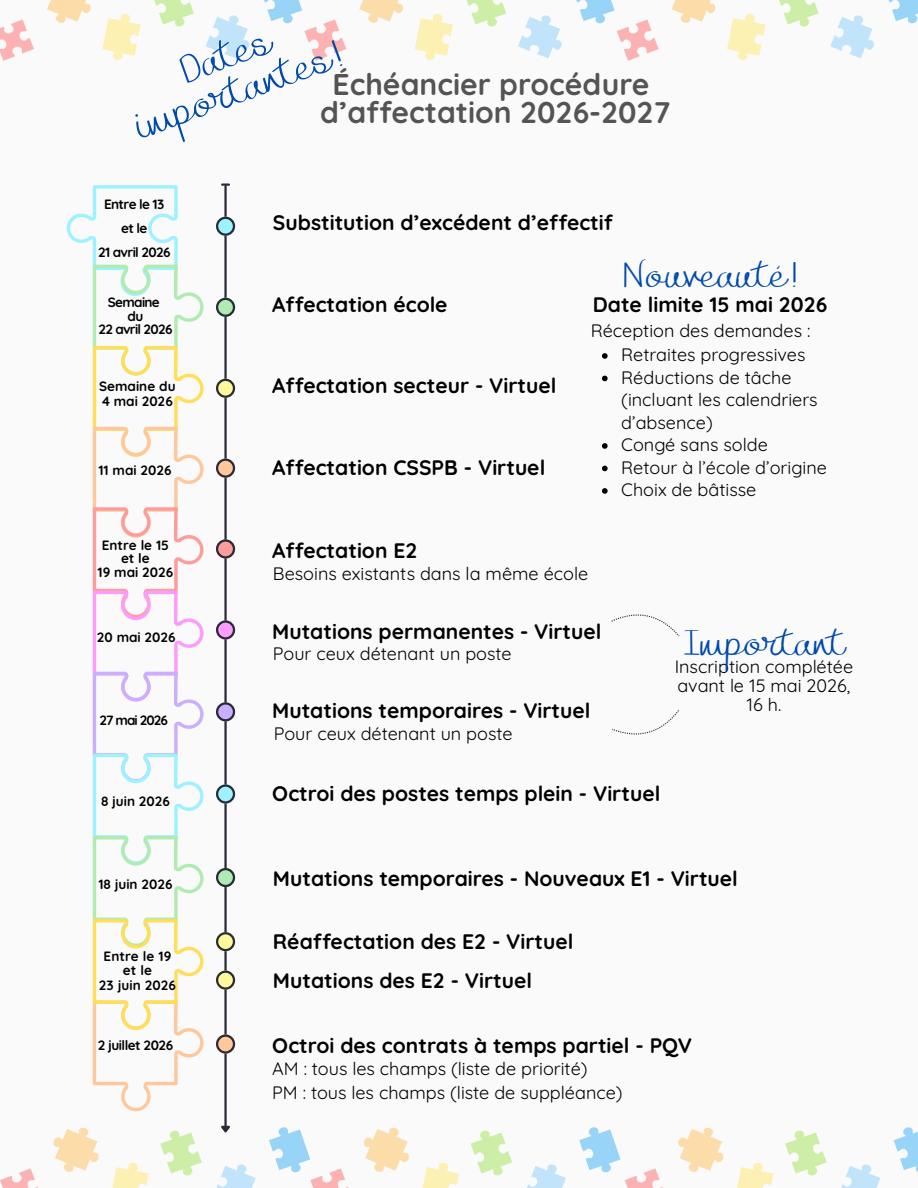
<style>
.page{position:relative;width:918px;height:1188px;background:#fafafa}
.page>*{position:absolute;margin:0;border:0;box-sizing:border-box;transform-origin:0 0}
.t1{font:39.15px/37px "Joanne Marie Script";color:#004aad;text-align:center}
.t2{font:36.15px "Joanne Marie Script";color:#004aad}
.t3{font:700 30px/28.2px "Quicksand";color:#545454;text-align:center}
.t4{font:700 21px "Quicksand";color:#000}
.t5{font:18px/22.5px "Quicksand";color:#000}
.t6{font:700 13.5px "Quicksand";color:#000}
.t7{font:700 13.5px "Quicksand";letter-spacing:-.05em;color:#000}
.t8{font:700 13.5px "Quicksand";letter-spacing:-.055em;color:#000}
.t9{font:700 13.5px "Quicksand";letter-spacing:-.035em;color:#000}
.t10{font:700 13.5px "Quicksand";letter-spacing:-.07em;color:#000}
</style>
<div class="page">
<hr style="left:224px;top:185px;width:3px;height:941px;background:#2a2b39">
<svg style="left:222px;top:183px;width:7px;height:3px"></svg>
<svg style="left:216px;top:217px;width:19px;height:19px"></svg>
<svg style="left:216px;top:298px;width:19px;height:19px"></svg>
<svg style="left:216px;top:379px;width:19px;height:19px"></svg>
<svg style="left:216px;top:459px;width:19px;height:19px"></svg>
<svg style="left:216px;top:539px;width:19px;height:20px"></svg>
<svg style="left:216px;top:620px;width:19px;height:20px"></svg>
<svg style="left:216px;top:702px;width:19px;height:19px"></svg>
<svg style="left:216px;top:784px;width:19px;height:20px"></svg>
<svg style="left:216px;top:868px;width:19px;height:19px"></svg>
<svg style="left:216px;top:1034px;width:19px;height:20px"></svg>
<svg style="left:216px;top:932px;width:19px;height:19px"></svg>
<svg style="left:0;top:1127px;width:149px;height:61px"></svg>
<svg style="left:160px;top:1130px;width:42px;height:46px"></svg>
<svg style="left:602px;top:353px;width:6px;height:6px"></svg>
<svg style="left:602px;top:376px;width:6px;height:5px"></svg>
<svg style="left:602px;top:443px;width:6px;height:6px"></svg>
<svg style="left:602px;top:466px;width:6px;height:5px"></svg>
<svg style="left:602px;top:488px;width:6px;height:6px"></svg>
<svg style="left:216px;top:1119px;width:243px;height:69px"></svg>
<svg style="left:470px;top:1130px;width:42px;height:46px"></svg>
<svg style="left:527px;top:1127px;width:247px;height:61px"></svg>
<svg style="left:841px;top:1127px;width:77px;height:61px"></svg>
<svg style="left:785px;top:1130px;width:42px;height:46px"></svg>
<svg style="left:0;top:0;width:141px;height:61px"></svg>
<svg style="left:154px;top:0;width:40px;height:27px"></svg>
<svg style="left:206px;top:0;width:247px;height:61px"></svg>
<svg style="left:466px;top:0;width:40px;height:27px"></svg>
<svg style="left:518px;top:0;width:248px;height:61px"></svg>
<svg style="left:830px;top:0;width:88px;height:59px"></svg>
<svg style="left:779px;top:0;width:40px;height:27px"></svg>
<svg style="left:611px;top:614px;width:69px;height:23px"></svg>
<svg style="left:612px;top:710px;width:67px;height:25px"></svg>
<svg style="left:66px;top:185px;width:138px;height:927px"></svg>
<svg style="left:216px;top:971px;width:19px;height:19px"></svg>
<h1 class="t1" style="left:120px;top:82px;width:219px;rotate:-20deg">Dates importantes!</h1>
<h2 class="t3" style="left:320px;top:70px;width:351px">Échéancier procédure d’affectation 2026-2027</h2>
<p class="t7" style="left:104px;top:196px;width:62px">Entre le 13</p>
<p class="t6" style="left:121px;top:220px;width:28px">et le</p>
<p class="t7" style="left:98px;top:243px;width:74px">21 avril 2026</p>
<p class="t8" style="left:108px;top:294px;width:53px">Semaine</p>
<p class="t6" style="left:127px;top:307px;width:17px">du</p>
<p class="t8" style="left:98px;top:321px;width:76px">22 avril 2026</p>
<p class="t6" style="left:99px;top:378px;width:78px">Semaine du</p>
<p class="t6" style="left:102px;top:393px;width:72px">4 mai 2026</p>
<p class="t6" style="left:98px;top:462px;width:75px">11 mai 2026</p>
<p class="t6" style="left:102px;top:536px;width:69px">Entre le 15</p>
<p class="t6" style="left:121px;top:550px;width:30px">et le</p>
<p class="t6" style="left:98px;top:563px;width:77px">19 mai 2026</p>
<p class="t6" style="left:97px;top:628px;width:80px">20 mai 2026</p>
<p class="t10" style="left:99px;top:711px;width:70px">27 mai 2026</p>
<p class="t6" style="left:101px;top:793px;width:70px">8 juin 2026</p>
<p class="t6" style="left:98px;top:875px;width:76px">18 juin 2026</p>
<p class="t6" style="left:104px;top:947px;width:69px">Entre le 19</p>
<p class="t6" style="left:123px;top:962px;width:31px">et le</p>
<p class="t6" style="left:99px;top:977px;width:79px">23 juin 2026</p>
<p class="t9" style="left:98px;top:1036px;width:77px">2 juillet 2026</p>
<h3 class="t4" style="left:273px;top:209px;width:342px">Substitution d’excédent d’effectif</h3>
<h3 class="t4" style="left:272px;top:291px;width:177px">Affectation école</h3>
<h3 class="t4" style="left:272px;top:372px;width:286px">Affectation secteur - Virtuel</h3>
<h3 class="t4" style="left:272px;top:454px;width:275px">Affectation CSSPB - Virtuel</h3>
<h3 class="t4" style="left:272px;top:537px;width:147px">Affectation E2</h3>
<h2 class="t2" style="left:623px;top:260px;width:177px">Nouveauté!</h2>
<h3 class="t4" style="left:593px;top:291px;width:236px">Date limite 15 mai 2026</h3>
<h4 class="t5" style="left:591px;top:319px;width:221px">Réception des demandes :</h4>
<h4 class="t5" style="left:621px;top:343px;width:186px">Retraites progressives</h4>
<h4 class="t5" style="left:621px;top:366px;width:198px">Réductions de tâche (incluant les calendriers d’absence)</h4>
<h4 class="t5" style="left:621px;top:433px;width:148px">Congé sans solde</h4>
<h4 class="t5" style="left:621px;top:456px;width:207px">Retour à l’école d’origine</h4>
<h4 class="t5" style="left:621px;top:478px;width:137px">Choix de bâtisse</h4>
<h4 class="t5" style="left:273px;top:562px;width:317px">Besoins existants dans la même école</h4>
<h3 class="t4" style="left:272px;top:618px;width:331px">Mutations permanentes - Virtuel</h3>
<h4 class="t5" style="left:273px;top:642px;width:240px">Pour ceux détenant un poste</h4>
<h3 class="t4" style="left:272px;top:697px;width:320px">Mutations temporaires - Virtuel</h3>
<h4 class="t5" style="left:274px;top:722px;width:240px">Pour ceux détenant un poste</h4>
<h3 class="t4" style="left:272px;top:780px;width:390px">Octroi des postes temps plein - Virtuel</h3>
<h2 class="t2" style="left:682px;top:628px;width:165px">Important</h2>
<h4 class="t5" style="left:675px;top:657px;width:180px;line-height:19.2px;text-align:center">Inscription complétée avant le 15 mai 2026,<br>16 h.</h4>
<h3 class="t4" style="left:273px;top:865px;width:466px">Mutations temporaires - Nouveaux E1 - Virtuel</h3>
<h3 class="t4" style="left:273px;top:928px;width:302px">Réaffectation des E2 - Virtuel</h3>
<h3 class="t4" style="left:273px;top:967px;width:261px">Mutations des E2 - Virtuel</h3>
<h3 class="t4" style="left:272px;top:1032px;width:421px">Octroi des contrats à temps partiel - PQV</h3>
<h4 class="t5" style="left:272px;top:1055px;width:352px;line-height:24.8px">AM : tous les champs (liste de priorité)<br>PM : tous les champs (liste de suppléance)</h4>
</div>
